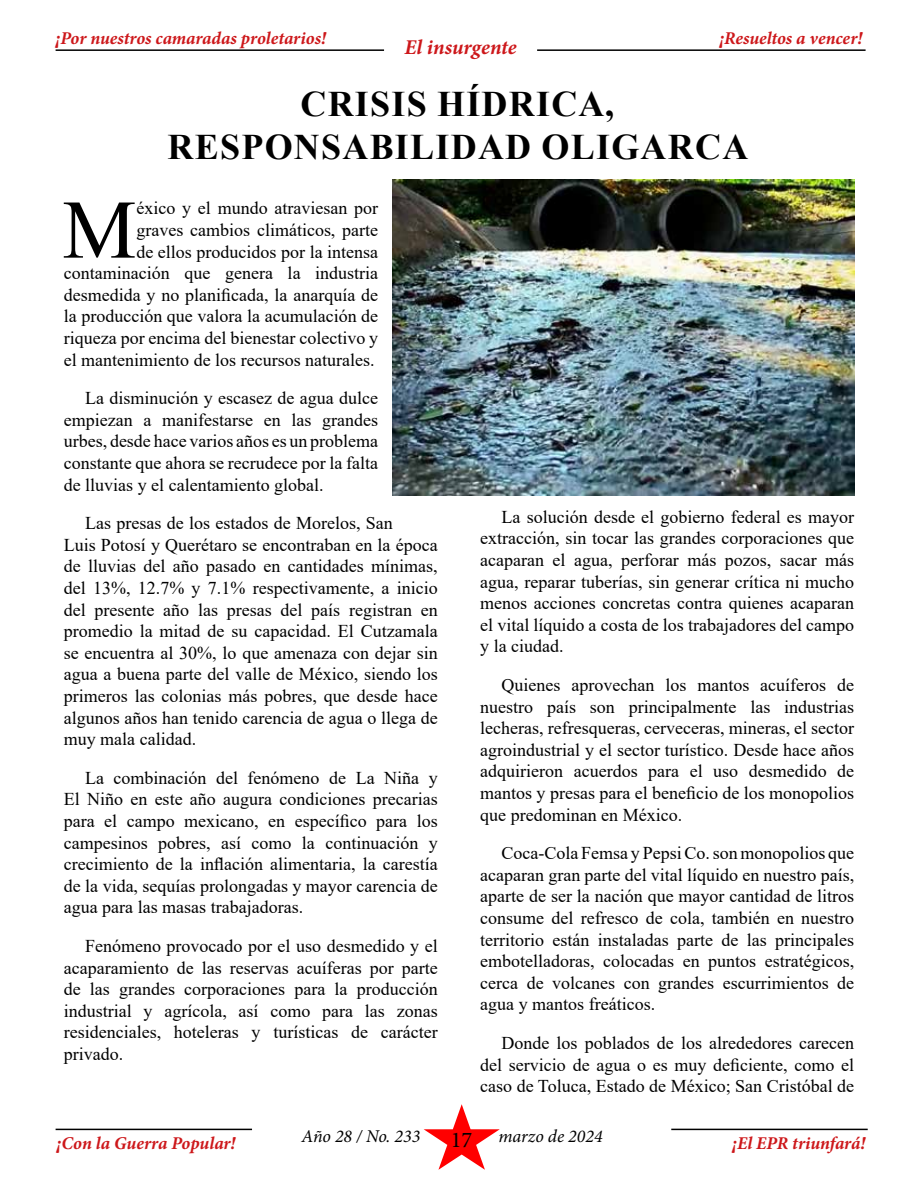
<style>
.page{position:relative;width:918px;height:1188px;background:#fff}
.page>*{position:absolute;margin:0;border:0;box-sizing:border-box;transform-origin:0 0}
.t1{font:83.25px "Times New Roman";color:#000}
.t2{font:700 36px/43.2px "Times New Roman";letter-spacing:.035em;color:#000;text-align:center}
.t3{font:22.5px "Minion Pro";color:#000}
.t4{font:italic 700 21px "Minion Pro";color:#cd171a}
.t5{font:18px/21.6px "Times New Roman";color:#000;text-align:justify}
.t6{font:italic 700 18px "Minion Pro";letter-spacing:-.005em;color:#cd171a}
.t7{font:italic 18px "Minion Pro";color:#000}
</style>
<div class="page">
<hr style="left:56px;top:49px;width:328px;height:2px;background:#000">
<hr style="left:537px;top:49px;width:329px;height:2px;background:#000">
<hr style="left:56px;top:1129px;width:196px;height:1px;background:#000">
<svg style="left:424px;top:1104px;width:76px;height:66px"></svg>
<hr style="left:671px;top:1129px;width:197px;height:1px;background:#000">
<img style="left:393px;top:179px;width:461px;height:316px">
<p class="t6" style="left:56px;top:25px;width:272px">¡Por nuestros camaradas proletarios!</p>
<p class="t6" style="left:719px;top:25px;width:144px">¡Resueltos a vencer!</p>
<p class="t4" style="left:405px;top:32px;width:113px">El insurgente</p>
<h2 class="t2" style="left:168px;top:81px;width:582px">CRISIS HÍDRICA,<br>RESPONSABILIDAD OLIGARCA</h2>
<h1 class="t1" style="left:62px;top:171px;width:76px">M</h1>
<p class="t5" style="left:64px;top:197px;width:316px;text-align:right">éxico y el mundo atraviesan por<br>graves cambios climáticos, parte<br>de ellos producidos por la intensa contaminación que genera la industria desmedida y no planificada, la anarquía de la producción que valora la acumulación de riqueza por encima del bienestar colectivo y el mantenimiento de los recursos naturales.</p>
<p class="t5" style="left:64px;top:387px;width:316px;text-indent:21px">La disminución y escasez de agua dulce empiezan a manifestarse en las grandes urbes, desde hace varios años es un problema constante que ahora se recrudece por la falta de lluvias y el calentamiento global.</p>
<p class="t5" style="left:64px;top:512px;width:375px;text-align:left;text-indent:21px">Las presas de los estados de Morelos, San<br>Luis Potosí y Querétaro se encontraban en la época de lluvias del año pasado en cantidades mínimas, del 13%, 12.7% y 7.1% respectivamente, a inicio del presente año las presas del país registran en promedio la mitad de su capacidad. El Cutzamala se encuentra al 30%, lo que amenaza con dejar sin agua a buena parte del valle de México, siendo los primeros las colonias más pobres, que desde hace algunos años han tenido carencia de agua o llega de muy mala calidad.</p>
<p class="t5" style="left:64px;top:766px;width:375px;text-indent:21px">La combinación del fenómeno de La Niña y El Niño en este año augura condiciones precarias para el campo mexicano, en específico para los campesinos pobres, así como la continuación y crecimiento de la inflación alimentaria, la carestía de la vida, sequías prolongadas y mayor carencia de agua para las masas trabajadoras.</p>
<p class="t5" style="left:64px;top:935px;width:375px;text-indent:21px">Fenómeno provocado por el uso desmedido y el acaparamiento de las reservas acuíferas por parte de las grandes corporaciones para la producción industrial y agrícola, así como para las zonas residenciales, hoteleras y turísticas de carácter privado.</p>
<p class="t5" style="left:480px;top:505px;width:375px;text-indent:21px">La solución desde el gobierno federal es mayor extracción, sin tocar las grandes corporaciones que acaparan el agua, perforar más pozos, sacar más agua, reparar tuberías, sin generar crítica ni mucho menos acciones concretas contra quienes acaparan el vital líquido a costa de los trabajadores del campo y la ciudad.</p>
<p class="t5" style="left:480px;top:674px;width:375px;text-indent:21px">Quienes aprovechan los mantos acuíferos de nuestro país son principalmente las industrias lecheras, refresqueras, cerveceras, mineras, el sector agroindustrial y el sector turístico. Desde hace años adquirieron acuerdos para el uso desmedido de mantos y presas para el beneficio de los monopolios que predominan en México.</p>
<p class="t5" style="left:480px;top:842px;width:375px;text-indent:21px">Coca-Cola Femsa y Pepsi Co. son monopolios que acaparan gran parte del vital líquido en nuestro país, aparte de ser la nación que mayor cantidad de litros consume del refresco de cola, también en nuestro territorio están instaladas parte de las principales embotelladoras, colocadas en puntos estratégicos, cerca de volcanes con grandes escurrimientos de agua y mantos freáticos.</p>
<p class="t5" style="left:480px;top:1032px;width:375px;text-indent:21px">Donde los poblados de los alrededores carecen del servicio de agua o es muy deficiente, como el caso de Toluca, Estado de México; San Cristóbal de</p>
<p class="t7" style="left:302px;top:1124px;width:120px">Año 28 / No. 233</p>
<p class="t7" style="left:499px;top:1124px;width:106px">marzo de 2024</p>
<p class="t3" style="left:451px;top:1124px;width:23px">17</p>
<p class="t6" style="left:57px;top:1131px;width:180px">¡Con la Guerra Popular!</p>
<p class="t6" style="left:732px;top:1131px;width:135px">¡El EPR triunfará!</p>
</div>
